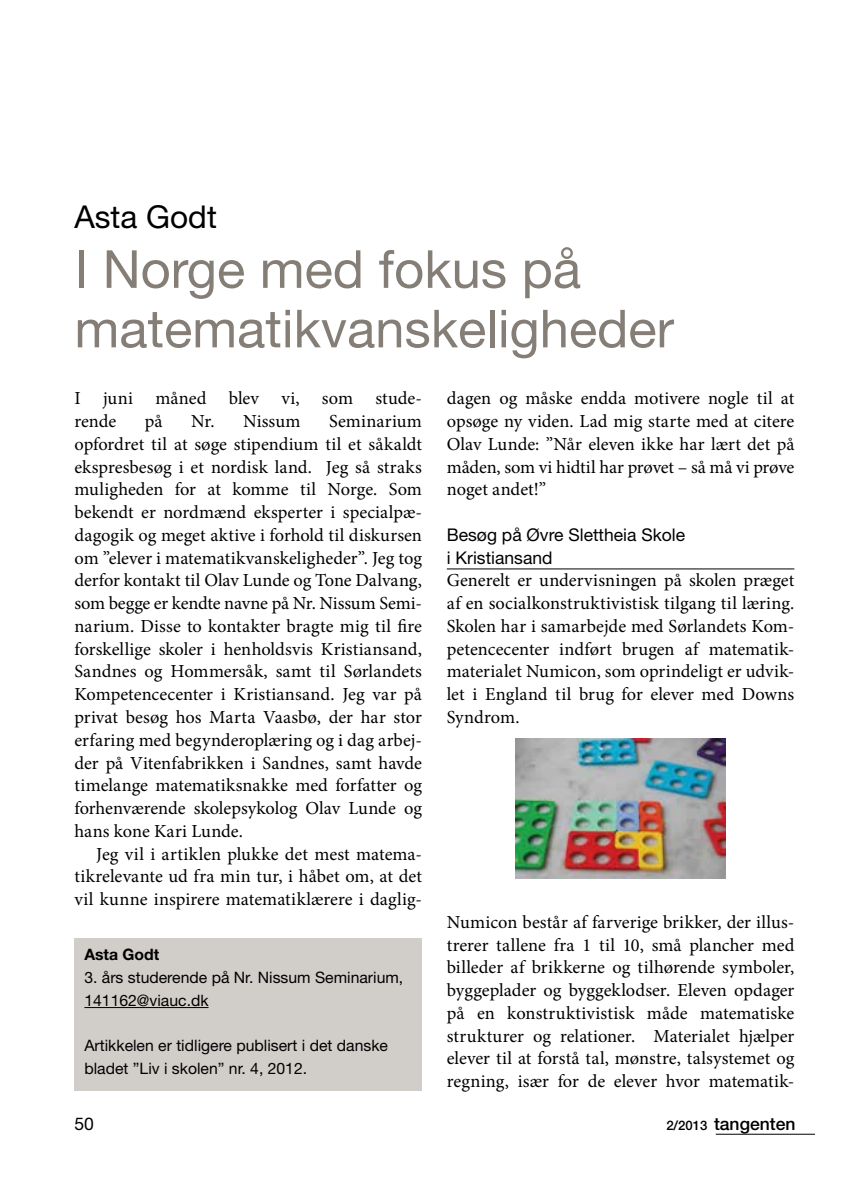
<style>
.page{position:relative;width:844px;height:1191px;background:#fff}
.page>*{position:absolute;margin:0;border:0;box-sizing:border-box;transform-origin:0 0}
.t1{font:52.5px/59.5px "Helvetica Neue";color:#857e77}
.t2{font:31.5px "Helvetica Neue";color:#000}
.t3{font:18.38px/22.8px "Minion Pro";color:#000;text-align:justify}
.t4{font:17.5px/22.8px "Helvetica Neue";color:#000}
.t5{font:500 17.5px "Helvetica Neue";color:#000}
.t6{font:15.75px/22.8px "Helvetica Neue";color:#000}
.t7{font:700 15.75px "Helvetica Neue";color:#000}
.s1{font-size:13.12px}
</style>
<div class="page">
<hr style="left:715px;top:1133px;width:99px;height:1px;background:#000">
<hr style="left:446px;top:568px;width:348px;height:1px;background:#000">
<img style="left:515px;top:738px;width:210px;height:140px">
<div style="left:74px;top:938px;width:348px;height:152px;background:#d1cdc9"></div>
<hr style="left:84px;top:1007px;width:124px;height:1px;background:#000">
<h2 class="t2" style="left:74px;top:198px;width:144px">Asta Godt</h2>
<h1 class="t1" style="left:74px;top:239px;width:601px">I Norge med fokus på matematikvanskeligheder</h1>
<p class="t3" style="left:74px;top:387px;width:349px">I juni måned blev vi, som stude&shy;rende</p>
<p class="t3" style="left:446px;top:387px;width:349px">dagen og måske endda motivere nogle til at opsøge ny viden. Lad mig starte med at citere Olav Lunde: ”Når eleven ikke har lært det på måden, som vi hidtil har prøvet – så må vi prøve noget andet!”</p>
<p class="t4" style="left:446px;top:523px;width:240px">Besøg på Øvre Slettheia Skole i Kristiansand</p>
<p class="t3" style="left:446px;top:569px;width:349px">Generelt er undervisningen på skolen præget af en socialkonstruktivistisk tilgang til læring.<br>Skolen har i samarbejde med Sørlandets Kom&shy;petencecenter indført brugen af matematik&shy;materialet Numicon, som oprindeligt er udvik&shy;let i England til brug for elever med Downs Syndrom.</p>
<p class="t3" style="left:145px;top:410px;width:19px">på</p>
<p class="t3" style="left:191px;top:410px;width:111px">Nr. Nissum</p>
<p class="t3" style="left:74px;top:410px;width:349px;text-indent:254px">Seminarium opfordret til at søge stipendium til et såkaldt ekspresbesøg i et nordisk land. Jeg så straks muligheden for at komme til Norge. Som bekendt er nordmænd eksperter i specialpæ&shy;dagogik og meget aktive i forhold til diskursen om ”elever i matematikvanskeligheder”. Jeg tog derfor kontakt til Olav Lunde og Tone Dalvang, som begge er kendte navne på Nr. Nissum Semi&shy;narium. Disse to kontakter bragte mig til fire forskellige skoler i henholdsvis Kristiansand, Sandnes og Hommersåk, samt til Sørlandets Kompetencecenter i Kristiansand. Jeg var på privat besøg hos Marta Vaasbø, der har stor erfaring med begynderoplæring og i dag arbej&shy;der på Vitenfabrikken i Sandnes, samt havde timelange matematiksnakke med forfatter og forhenværende skolepsykolog Olav Lunde og hans kone Kari Lunde.</p>
<p class="t3" style="left:74px;top:842px;width:349px;text-indent:22px">Jeg vil i artiklen plukke det mest matema&shy;tikrelevante ud fra min tur, i håbet om, at det vil kunne inspirere matematiklærere i daglig-</p>
<p class="t7" style="left:84px;top:945px;width:76px">Asta Godt</p>
<p class="t6" style="left:84px;top:966px;width:320px">3. års studerende på Nr. Nissum Seminarium,<br>141162@viauc.dk</p>
<p class="t6" style="left:84px;top:1034px;width:305px">Artikkelen er tidligere publisert i det danske bladet ”Liv i skolen” nr. 4, 2012.</p>
<p class="t3" style="left:446px;top:910px;width:349px">Numicon består af farverige brikker, der illus&shy;trerer tallene fra 1 til 10, små plancher med billeder af brikkerne og tilhørende symboler, byggeplader og byggeklodser. Eleven opdager på en konstruktivistisk måde matematiske strukturer og relationer. Materialet hjælper elever til at forstå tal, mønstre, talsystemet og regning, især for de elever hvor matematik-</p>
<p class="t4" style="left:74px;top:1112px;width:21px">50</p>
<p class="t5" style="left:666px;top:1113px;width:131px"><span class="s1">2/2013</span> tangenten</p>
</div>
